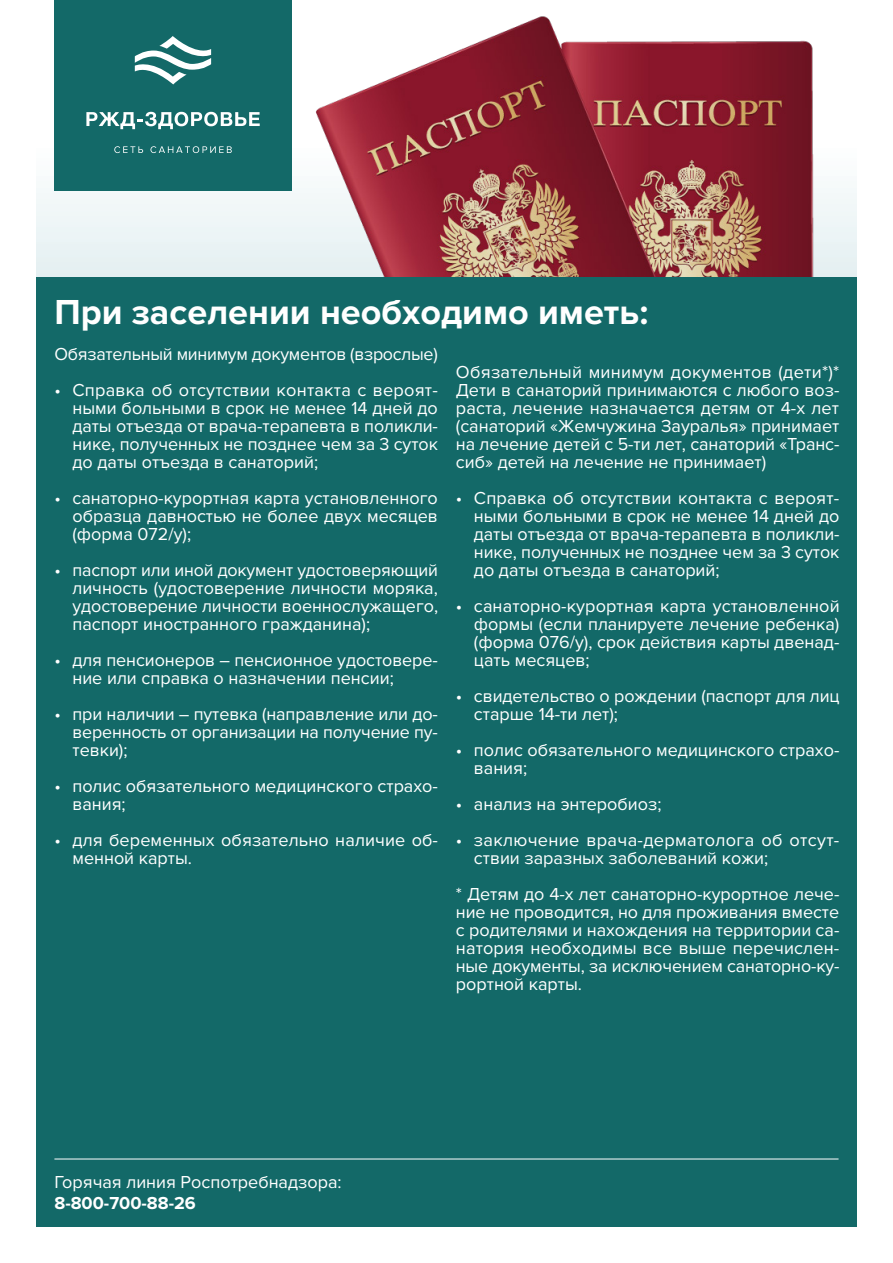
<style>
.page{position:relative;width:893px;height:1263px;background:#fff}
.page>*{position:absolute;margin:0;border:0;box-sizing:border-box;transform-origin:0 0}
.Текст_Жирн_20{font:700 36px "Proxima Nova";color:#fff}
.Текст_12_ФОРМАТ_Две{font:18px/18px "Proxima Nova";color:#fff;text-align:justify}
.Текст_12_ФОРМАТ_Две-2{font:18px/18px "Proxima Nova";letter-spacing:.02em;color:#fff}
.t1{font:700 18px "Proxima Nova";color:#fff}
</style>
<div class="page">
<div style="left:36px;top:188px;width:215px;height:89px;background:#ecf4f6"></div>
<img style="left:251px;top:16px;width:606px;height:261px">
<div style="left:36px;top:277px;width:821px;height:950px;background:#136968"></div>
<hr style="left:54px;top:1158px;width:784px;height:1px;background:#fff">
<div style="left:54px;top:0;width:238px;height:191px;background:#136968"></div>
<svg style="left:135px;top:36px;width:76px;height:48px"></svg>
<svg style="left:86px;top:112px;width:174px;height:17px"></svg>
<svg style="left:114px;top:146px;width:29px;height:7px"></svg>
<svg style="left:150px;top:146px;width:82px;height:7px"></svg>
<p class="Текст_Жирн_20" style="left:54px;top:291px;width:596px">При заселении необходимо иметь:</p>
<p class="Текст_12_ФОРМАТ_Две" style="left:54px;top:345px;width:385px">Обязательный минимум документов (взрослые)</p>
<p class="Текст_12_ФОРМАТ_Две" style="left:72px;top:381px;width:367px;text-indent:-18px">• Справка об отсутствии контакта с вероят&shy;ными больными в срок не менее 14 дней до даты отъезда от врача-терапевта в поликли&shy;нике, полученных не позднее чем за 3 суток до даты отъезда в санаторий;</p>
<p class="Текст_12_ФОРМАТ_Две" style="left:72px;top:489px;width:367px;text-indent:-18px">• санаторно-курортная карта установленного образца давностью не более двух месяцев (форма 072/у);</p>
<p class="Текст_12_ФОРМАТ_Две" style="left:72px;top:561px;width:367px;text-indent:-18px">• паспорт или иной документ удостоверяющий личность (удостоверение личности моряка, удостоверение личности военнослужащего, паспорт иностранного гражданина);</p>
<p class="Текст_12_ФОРМАТ_Две" style="left:72px;top:651px;width:367px;text-indent:-18px">• для пенсионеров – пенсионное удостовере&shy;ние или справка о назначении пенсии;</p>
<p class="Текст_12_ФОРМАТ_Две" style="left:72px;top:705px;width:367px;text-indent:-18px">• при наличии – путевка (направление или до&shy;веренность от организации на получение пу&shy;тевки);</p>
<p class="Текст_12_ФОРМАТ_Две" style="left:72px;top:777px;width:367px;text-indent:-18px">• полис обязательного медицинского страхо&shy;вания;</p>
<p class="Текст_12_ФОРМАТ_Две" style="left:72px;top:831px;width:367px;text-indent:-18px">• для беременных обязательно наличие об&shy;менной карты.</p>
<p class="Текст_12_ФОРМАТ_Две" style="left:456px;top:363px;width:385px">Обязательный минимум документов (дети*)* Дети в санаторий принимаются с любого воз&shy;раста, лечение назначается детям от 4-х лет (санаторий «Жемчужина Зауралья» принимает на лечение детей с 5-ти лет, санаторий «Транс&shy;сиб» детей на лечение не принимает)</p>
<p class="Текст_12_ФОРМАТ_Две" style="left:474px;top:489px;width:367px;text-indent:-18px">• Cправка об отсутствии контакта с вероят&shy;ными больными в срок не менее 14 дней до даты отъезда от врача-терапевта в поликли&shy;нике, полученных не позднее чем за 3 суток до даты отъезда в санаторий;</p>
<p class="Текст_12_ФОРМАТ_Две" style="left:474px;top:597px;width:367px;text-indent:-18px">• санаторно-курортная карта установленной формы (если планируете лечение ребенка) (форма 076/у), срок действия карты двенад&shy;цать месяцев;</p>
<p class="Текст_12_ФОРМАТ_Две" style="left:474px;top:687px;width:367px;text-indent:-18px">• свидетельство о рождении (паспорт для лиц старше 14-ти лет);</p>
<p class="Текст_12_ФОРМАТ_Две" style="left:474px;top:741px;width:367px;text-indent:-18px">• полис обязательного медицинского страхо&shy;вания;</p>
<p class="Текст_12_ФОРМАТ_Две" style="left:456px;top:795px;width:207px">• анализ на энтеробиоз;</p>
<p class="Текст_12_ФОРМАТ_Две-2" style="left:474px;top:831px;width:367px;text-indent:-18px">• заключение врача-дерматолога об отсут&shy;ствии заразных заболеваний кожи;</p>
<p class="Текст_12_ФОРМАТ_Две" style="left:456px;top:885px;width:385px">* Детям до 4-х лет санаторно-курортное лече&shy;ние не проводится, но для проживания вместе с родителями и нахождения на территории са&shy;натория необходимы все выше перечислен&shy;ные документы, за исключением санаторно-ку&shy;рортной карты.</p>
<p class="Текст_12_ФОРМАТ_Две" style="left:54px;top:1173px;width:289px">Горячая линия Роспотребнадзора:</p>
<p class="t1" style="left:54px;top:1192px;width:143px">8-800-700-88-26</p>
</div>
